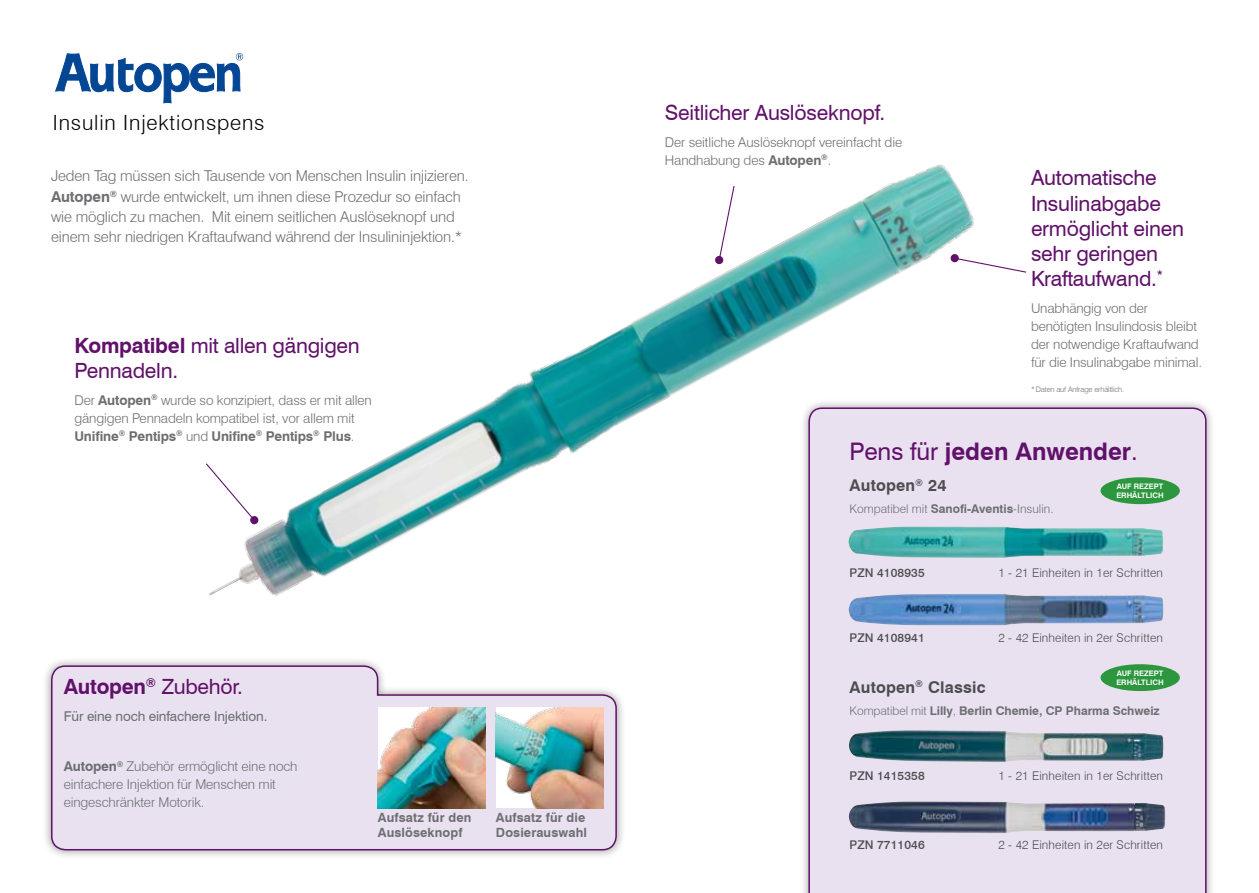
<style>
.page{position:relative;width:1259px;height:893px;background:#fff}
.page>*{position:absolute;margin:0;border:0;box-sizing:border-box;transform-origin:0 0}
.t1{font:700 24.15px "Swiss 721 BT";color:#61116a}
.t2{font:21px/25.2px "Swiss 721 BT";letter-spacing:-.01em;color:#61116a}
.t3{font:300 21px "Swiss 721 BT";letter-spacing:.04em;color:#000}
.t4{font:700 16.2px "Swiss 721 BT";letter-spacing:.01em;color:#4d4d4f}
.t5{font:300 15px/20.2px "Swiss 721 BT";letter-spacing:-.01em;color:#6d6e71}
.t6{font:300 13.5px/18px "Swiss 721 BT";letter-spacing:-.01em;color:#6d6e71}
.t7{font:13.5px "Swiss 721 BT";letter-spacing:-.01em;color:#6d6e71}
.t8{font:700 12.75px/15px "Swiss 721 BT";letter-spacing:.01em;color:#6d6e71}
.t9{font:300 12px "Swiss 721 BT";letter-spacing:.01em;color:#4d4d4f}
.t10{font:700 12px "Swiss 721 BT";letter-spacing:-.005em;color:#6d6e71}
.t11{font:500 12px "Swiss 721 BT";letter-spacing:.01em;color:#4d4d4f}
.t12{font:300 12px "Swiss 721 BT";color:#6d6e71}
.t13{font:700 7.5px/8.4px "Swiss 721 BT";color:#fff}
.t14{font:300 7.5px "Swiss 721 BT";letter-spacing:-.015em;color:#6d6e71}
.s1{font-weight:700}
.s2{font-weight:400}
.s3{font-weight:300}
</style>
<div class="page">
<div style="left:799px;top:398px;width:417px;height:495px;background:#000;opacity:.4"></div>
<div style="left:807px;top:407px;width:400px;height:486px;background:#e9e1f0"></div>
<img style="left:209px;top:164px;width:791px;height:488px">
<div style="left:42px;top:656px;width:584px;height:203px;background:#000;opacity:.4"></div>
<svg style="left:50px;top:665px;width:567px;height:186px;background:#e6dcec"></svg>
<img style="left:378px;top:707px;width:107px;height:101px">
<img style="left:496px;top:707px;width:107px;height:101px">
<img style="left:848px;top:526px;width:315px;height:32px">
<img style="left:848px;top:594px;width:315px;height:31px">
<img style="left:849px;top:730px;width:314px;height:32px">
<img style="left:849px;top:801px;width:316px;height:32px">
<svg style="left:55px;top:53px;width:188px;height:51px"></svg>
<svg style="left:206px;top:462px;width:50px;height:60px"></svg>
<div style="left:250px;top:516px;width:8px;height:8px;background:#61116a;border-radius:50%"></div>
<svg style="left:718px;top:185px;width:17px;height:76px"></svg>
<div style="left:715px;top:256px;width:8px;height:8px;background:#61116a;border-radius:50%"></div>
<svg style="left:950px;top:253px;width:77px;height:20px"></svg>
<div style="left:1100px;top:477px;width:79px;height:27px;background:#2c973e;border-radius:50%"></div>
<div style="left:1100px;top:664px;width:79px;height:27px;background:#2c973e;border-radius:50%"></div>
<h2 class="t3" style="left:53px;top:110px;width:213px">Insulin Injektionspens</h2>
<p class="t5" style="left:51px;top:166px;width:419px">Jeden Tag müssen sich Tausende von Menschen Insulin injizieren.<br><span class="s1">Autopen</span><sup>®</sup> wurde entwickelt, um ihnen diese Prozedur so einfach wie möglich zu machen. Mit einem seitlichen Auslöseknopf und einem sehr niedrigen Kraftaufwand während der Insulininjektion.*</p>
<h2 class="t2" style="left:74px;top:333px;width:287px"><span class="s1">Kompatibel</span> mit allen gängigen<br>Pennadeln.</h2>
<p class="t6" style="left:74px;top:391px;width:299px">Der <span class="s1">Autopen</span><sup>®</sup> wurde so konzipiert, dass er mit allen gängigen Pennadeln kompatibel ist, vor allem mit<br><span class="s1">Unifine</span><sup>®</sup> <span class="s1">Pentips</span><sup>®</sup> und <span class="s1">Unifine</span><sup>®</sup> <span class="s1">Pentips</span><sup>®</sup> <span class="s1">Plus</span>.</p>
<h2 class="t2" style="left:64px;top:674px;width:181px"><span class="s1">Autopen</span><sup>®</sup> Zubehör.</h2>
<p class="t7" style="left:64px;top:708px;width:205px">Für eine noch einfachere Injektion.</p>
<p class="t6" style="left:64px;top:757px;width:235px"><span class="s1">Autopen</span><sup>®</sup> Zubehör ermöglicht eine noch einfachere Injektion für Menschen mit eingeschränkter Motorik.</p>
<p class="t8" style="left:378px;top:810px;width:95px">Aufsatz für den<br>Auslöseknopf</p>
<p class="t8" style="left:496px;top:810px;width:92px">Aufsatz für die<br>Dosierauswahl</p>
<h2 class="t2" style="left:665px;top:100px;width:222px">Seitlicher Auslöseknopf.</h2>
<p class="t6" style="left:665px;top:133px;width:239px">Der seitliche Auslöseknopf vereinfacht die<br>Handhabung des <span class="s1">Autopen</span><sup>®</sup>.</p>
<h2 class="t2" style="left:1031px;top:165px;width:154px">Automatische<br>Insulinabgabe ermöglicht einen sehr geringen<br>Kraftaufwand.<sup>*</sup></h2>
<p class="t6" style="left:1031px;top:299px;width:172px">Unabhängig von der benötigten Insulindosis bleibt der notwendige Kraftaufwand für die Insulinabgabe minimal.</p>
<p class="t14" style="left:1031px;top:385px;width:95px">*Daten auf Anfrage erhältlich.</p>
<h1 class="t1" style="left:849px;top:437px;width:290px"><span class="s2">Pens für</span> jeden Anwender<span class="s2">.</span></h1>
<p class="t4" style="left:849px;top:475px;width:98px">Autopen<sup>®</sup> 24</p>
<p class="t12" style="left:849px;top:502px;width:205px">Kompatibel mit <span class="s1">Sanofi-Aventis</span>-Insulin.</p>
<p class="t13" style="left:1116px;top:482px;width:49px">Auf rezept erhältlic h</p>
<p class="t11" style="left:849px;top:565px;width:77px">PZN 4108935</p>
<p class="t9" style="left:998px;top:565px;width:166px">1 - 21 Einheiten in 1er Schritten</p>
<p class="t11" style="left:849px;top:630px;width:77px">PZN 4108941</p>
<p class="t9" style="left:998px;top:630px;width:166px">2 - 42 Einheiten in 2er Schritten</p>
<p class="t13" style="left:1116px;top:669px;width:49px">au f rezept erhältlic h</p>
<p class="t4" style="left:849px;top:677px;width:137px">Autopen<sup>®</sup> Classic</p>
<p class="t10" style="left:849px;top:703px;width:311px"><span class="s3">Kompatibel mit</span> Lilly<span class="s3">,</span> Berlin Chemie, CP Pharma Schweiz</p>
<p class="t11" style="left:849px;top:769px;width:77px">PZN 1415358</p>
<p class="t9" style="left:998px;top:769px;width:166px">1 - 21 Einheiten in 1er Schritten</p>
<p class="t11" style="left:849px;top:837px;width:77px">PZN 7711046</p>
<p class="t9" style="left:998px;top:837px;width:166px">2 - 42 Einheiten in 2er Schritten</p>
</div>
